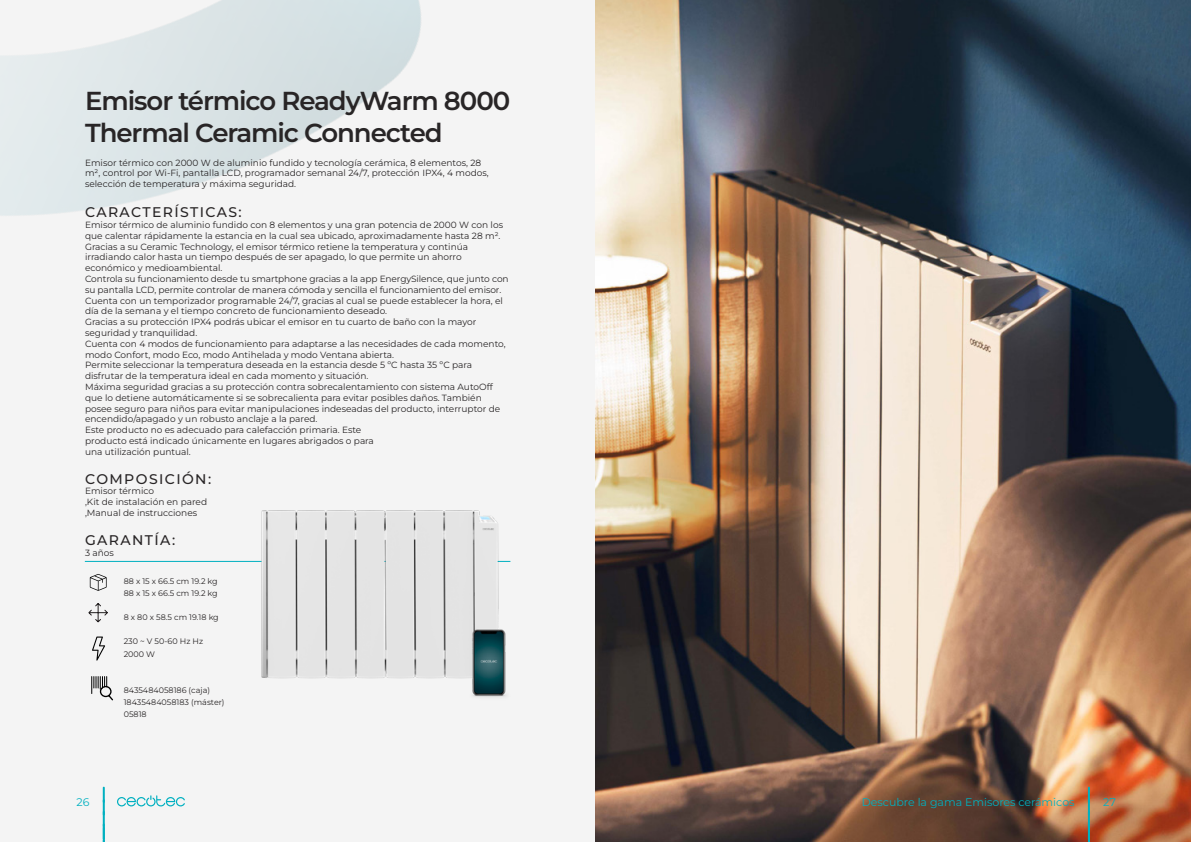
<style>
.page{position:relative;width:1191px;height:842px;background:#fff}
.page>*{position:absolute;margin:0;border:0;box-sizing:border-box;transform-origin:0 0}
.Nombre_-_Ficha{font:600 26px/31.2px "Montserrat";letter-spacing:-.04em;color:#282526}
.Titular_-_Ficha{font:500 14px "Montserrat";letter-spacing:.1em;color:#282526}
.Pestaña_A_-_Maestra{font:11px "Montserrat";color:#00b0c0}
.Body_-_Ficha{font:9px/10.8px "Montserrat";color:#282526}
.Descripción_-_Ficha{font:9px/10.8px "Montserrat";color:#282526}
.Datos_Logísticos_-_Ficha{font:8px "Montserrat";color:#282526}
</style>
<div class="page">
<svg style="left:0;top:0;width:595px;height:842px;fill:#f4f4f4"></svg>
<svg style="left:92px;top:636px;width:13px;height:25px"></svg>
<svg style="left:91px;top:676px;width:22px;height:25px"></svg>
<svg style="left:90px;top:574px;width:17px;height:17px"></svg>
<hr style="left:85px;top:561px;width:425px;height:1px;background:#00b0c0">
<img style="left:249px;top:510px;width:261px;height:187px">
<svg style="left:88px;top:603px;width:20px;height:20px"></svg>
<img style="left:595px;top:0;width:596px;height:842px">
<svg style="left:117px;top:795px;width:68px;height:11px"></svg>
<svg style="left:1088px;top:787px;width:2px;height:55px"></svg>
<svg style="left:103px;top:787px;width:2px;height:55px"></svg>
<p class="Nombre_-_Ficha" style="left:85px;top:85px;width:427px">Emisor térmico ReadyWarm 8000<br>Thermal Ceramic Connected</p>
<p class="Descripción_-_Ficha" style="left:85px;top:157px;width:405px">Emisor térmico con 2000 W de aluminio fundido y tecnología cerámica, 8 elementos, 28 m², control por Wi-Fi, pantalla LCD, programador semanal 24/7, protección IPX4, 4 modos, selección de temperatura y máxima seguridad.</p>
<p class="Titular_-_Ficha" style="left:85px;top:203px;width:158px">CARACTERÍSTICAS:</p>
<p class="Body_-_Ficha" style="left:85px;top:219px;width:425px">Emisor térmico de aluminio fundido con 8 elementos y una gran potencia de 2000 W con los que calentar rápidamente la estancia en la cual sea ubicado, aproximadamente hasta 28 m².<br>Gracias a su Ceramic Technology, el emisor térmico retiene la temperatura y continúa irradiando calor hasta un tiempo después de ser apagado, lo que permite un ahorro económico y medioambiental.<br>Controla su funcionamiento desde tu smartphone gracias a la app EnergySilence, que junto con su pantalla LCD, permite controlar de manera cómoda y sencilla el funcionamiento del emisor.<br>Cuenta con un temporizador programable 24/7, gracias al cual se puede establecer la hora, el día de la semana y el tiempo concreto de funcionamiento deseado.<br>Gracias a su protección IPX4 podrás ubicar el emisor en tu cuarto de baño con la mayor seguridad y tranquilidad.<br>Cuenta con 4 modos de funcionamiento para adaptarse a las necesidades de cada momento, modo Confort, modo Eco, modo Antihelada y modo Ventana abierta.<br>Permite seleccionar la temperatura deseada en la estancia desde 5 ºC hasta 35 ºC para disfrutar de la temperatura ideal en cada momento y situación.<br>Máxima seguridad gracias a su protección contra sobrecalentamiento con sistema AutoOff que lo detiene automáticamente si se sobrecalienta para evitar posibles daños. También posee seguro para niños para evitar manipulaciones indeseadas del producto, interruptor de encendido/apagado y un robusto anclaje a la pared.<br>Este producto no es adecuado para calefacción primaria. Este<br>producto está indicado únicamente en lugares abrigados o para<br>una utilización puntual.</p>
<p class="Titular_-_Ficha" style="left:85px;top:469px;width:128px">COMPOSICIÓN:</p>
<p class="Body_-_Ficha" style="left:85px;top:485px;width:124px">Emisor térmico<br>,Kit de instalación en pared ,Manual de instrucciones</p>
<p class="Titular_-_Ficha" style="left:85px;top:530px;width:92px">GARANTÍA:</p>
<p class="Body_-_Ficha" style="left:85px;top:547px;width:30px">3 años</p>
<p class="Datos_Logísticos_-_Ficha" style="left:124px;top:576px;width:95px">88 x 15 x 66.5 cm 19.2 kg</p>
<p class="Datos_Logísticos_-_Ficha" style="left:124px;top:588px;width:95px">88 x 15 x 66.5 cm 19.2 kg</p>
<p class="Datos_Logísticos_-_Ficha" style="left:124px;top:612px;width:97px">8 x 80 x 58.5 cm 19.18 kg</p>
<p class="Datos_Logísticos_-_Ficha" style="left:124px;top:636px;width:81px">230 ~ V 50-60 Hz Hz</p>
<p class="Datos_Logísticos_-_Ficha" style="left:124px;top:648px;width:33px">2000 W</p>
<p class="Datos_Logísticos_-_Ficha" style="left:124px;top:684px;width:88px">8435484058186 (caja)</p>
<p class="Datos_Logísticos_-_Ficha" style="left:124px;top:696px;width:102px">18435484058183 (máster)</p>
<p class="Datos_Logísticos_-_Ficha" style="left:124px;top:708px;width:24px">05818</p>
<p class="Pestaña_A_-_Maestra" style="left:77px;top:795px;width:14px">26</p>
<p class="Pestaña_A_-_Maestra" style="left:861px;top:795px;width:214px">Descubre la gama Emisores cerámicos</p>
<p class="Pestaña_A_-_Maestra" style="left:1103px;top:795px;width:14px">27</p>
</div>
